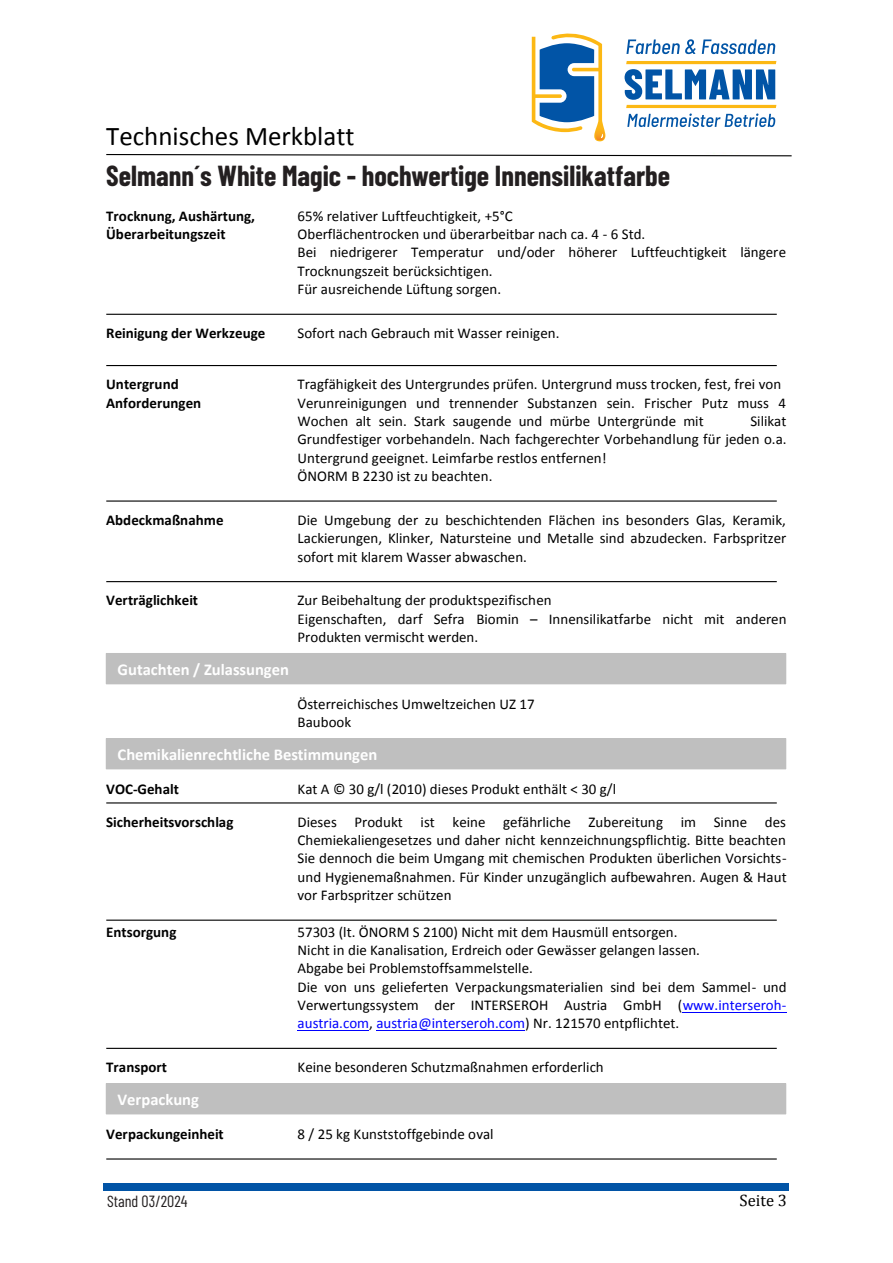
<style>
.page{position:relative;width:893px;height:1263px;background:#fff}
.page>*{position:absolute;margin:0;border:0;box-sizing:border-box;transform-origin:0 0}
.t1{font:700 28.2px "Barlow Condensed";color:#231f20}
.t2{font:700 27px "Calibri";color:#000}
.t3{font:27px "Calibri";color:#000}
.t4{font:700 16.5px "Calibri";color:#fff}
.t5{font:16.5px "Cambria";color:#000}
.t6{font:16.2px "Barlow Condensed";color:#231f20}
.t7{font:15px/18.3px "Calibri";color:#000}
.t8{font:700 15px "Calibri";color:#000}
.s1{color:#00f}
</style>
<div class="page">
<svg style="left:106px;top:153px;width:686px;height:4px"></svg>
<hr style="left:683px;top:1012px;width:104px;height:1px;background:#00f">
<hr style="left:298px;top:1030px;width:71px;height:1px;background:#00f">
<hr style="left:376px;top:1030px;width:149px;height:1px;background:#00f">
<hr style="left:106px;top:314px;width:671px;height:1px;background:#000">
<hr style="left:106px;top:365px;width:671px;height:1px;background:#000">
<hr style="left:106px;top:500px;width:671px;height:2px;background:#000">
<hr style="left:106px;top:581px;width:671px;height:1px;background:#000">
<div style="left:106px;top:653px;width:680px;height:31px;background:#bfbfbf"></div>
<div style="left:106px;top:738px;width:680px;height:31px;background:#bfbfbf"></div>
<hr style="left:106px;top:802px;width:671px;height:1px;background:#000">
<hr style="left:106px;top:920px;width:671px;height:1px;background:#000">
<hr style="left:106px;top:1048px;width:671px;height:1px;background:#000">
<div style="left:106px;top:1083px;width:680px;height:31px;background:#bfbfbf"></div>
<hr style="left:106px;top:1158px;width:671px;height:1px;background:#000">
<svg style="left:626px;top:39px;width:70px;height:15px"></svg>
<svg style="left:702px;top:39px;width:73px;height:15px"></svg>
<svg style="left:625px;top:61px;width:151px;height:66px"></svg>
<svg style="left:532px;top:33px;width:73px;height:108px"></svg>
<div style="left:104px;top:1183px;width:685px;height:8px;background:#0154a6"></div>
<h2 class="t3" style="left:106px;top:119px;width:250px">Technisches Merkblatt</h2>
<h2 class="t2" style="left:106px;top:159px;width:291px">Biomin - Innensilikatfarbe</h2>
<h1 class="t1" style="left:106px;top:156px;width:565px">Selmann´s White Magic - hochwertige Innensilikatfarbe</h1>
<p class="t8" style="left:106px;top:206px;width:150px">Trocknung, Aushärtung,</p>
<p class="t7" style="left:298px;top:207px;width:217px">65% relativer Luftfeuchtigkeit, +5°C</p>
<p class="t8" style="left:106px;top:225px;width:121px">Überarbeitungszeit</p>
<p class="t7" style="left:298px;top:225px;width:490px">Oberflächentrocken und überarbeitbar nach ca. 4 - 6 Std.<br>Bei niedrigerer Temperatur und/oder höherer Luftfeuchtigkeit längere Trocknungszeit berücksichtigen.<br>Für ausreichende Lüftung sorgen.</p>
<p class="t8" style="left:106px;top:324px;width:161px">Reinigung der Werkzeuge</p>
<p class="t7" style="left:298px;top:324px;width:263px">Sofort nach Gebrauch mit Wasser reinigen.</p>
<p class="t8" style="left:106px;top:375px;width:74px">Untergrund</p>
<p class="t7" style="left:298px;top:375px;width:485px">Tragfähigkeit des Untergrundes prüfen. Untergrund muss trocken, fest, frei von</p>
<p class="t8" style="left:106px;top:393px;width:97px">Anforderungen</p>
<p class="t7" style="left:298px;top:394px;width:491px">Verunreinigungen und trennender Substanzen sein. Frischer Putz muss 4<br>Wochen alt sein. Stark saugende und mürbe Untergründe mit Sefra Silikat Grundfestiger vorbehandeln. Nach fachgerechter Vorbehandlung für jeden o.a.<br>Untergrund geeignet. Leimfarbe restlos entfernen!<br>ÖNORM B 2230 ist zu beachten.</p>
<p class="t8" style="left:106px;top:510px;width:119px">Abdeckmaßnahme</p>
<p class="t7" style="left:298px;top:511px;width:490px;text-align:justify">Die Umgebung der zu beschichtenden Flächen ins besonders Glas, Keramik, Lackierungen, Klinker, Natursteine und Metalle sind abzudecken. Farbspritzer sofort mit klarem Wasser abwaschen.</p>
<p class="t8" style="left:106px;top:591px;width:93px">Verträglichkeit</p>
<p class="t7" style="left:298px;top:591px;width:490px">Zur Beibehaltung der produktspezifischen<br>Eigenschaften, darf Sefra Biomin – Innensilikatfarbe nicht mit anderen<br>Produkten vermischt werden.</p>
<p class="t4" style="left:118px;top:659px;width:173px">Gutachten / Zulassungen</p>
<p class="t7" style="left:298px;top:695px;width:239px">Österreichisches Umweltzeichen UZ 17<br>Baubook</p>
<p class="t4" style="left:118px;top:744px;width:261px">Chemikalienrechtliche Bestimmungen</p>
<p class="t8" style="left:106px;top:779px;width:74px">VOC-Gehalt</p>
<p class="t7" style="left:298px;top:780px;width:320px">Kat A © 30 g/l (2010) dieses Produkt enthält &lt; 30 g/l</p>
<p class="t8" style="left:106px;top:812px;width:129px">Sicherheitsvorschlag</p>
<p class="t7" style="left:298px;top:813px;width:491px;text-align:justify">Dieses Produkt ist keine gefährliche Zubereitung im Sinne des Chemiekaliengesetzes und daher nicht kennzeichnungspflichtig. Bitte beachten Sie dennoch die beim Umgang mit chemischen Produkten überlichen Vorsichts&shy;und Hygienemaßnahmen. Für Kinder unzugänglich aufbewahren. Augen &amp; Haut vor Farbspritzer schützen</p>
<p class="t8" style="left:106px;top:922px;width:72px">Entsorgung</p>
<p class="t7" style="left:298px;top:923px;width:491px">57303 (lt. ÖNORM S 2100) Nicht mit dem Hausmüll entsorgen.<br>Nicht in die Kanalisation, Erdreich oder Gewässer gelangen lassen.<br>Abgabe bei Problemstoffsammelstelle.<br>Die von uns gelieferten Verpackungsmaterialien sind bei dem Sammel- und Verwertungssystem der INTERSEROH Austria GmbH (<span class="s1">www.interseroh&shy;austria.com</span>, <span class="s1">austria@interseroh.com</span>) Nr. 121570 entpflichtet.</p>
<p class="t8" style="left:106px;top:1058px;width:62px">Transport</p>
<p class="t7" style="left:298px;top:1058px;width:308px">Keine besonderen Schutzmaßnahmen erforderlich</p>
<p class="t4" style="left:118px;top:1089px;width:83px">Verpackung</p>
<p class="t8" style="left:106px;top:1124px;width:119px">Verpackungeinheit</p>
<p class="t7" style="left:298px;top:1125px;width:198px">8 / 25 kg Kunststoffgebinde oval</p>
<p class="t5" style="left:120px;top:1191px;width:95px">and 04/2020</p>
<p class="t5" style="left:740px;top:1191px;width:49px">Seite 3</p>
<p class="t6" style="left:107px;top:1189px;width:82px">Stand 03/2024</p>
</div>
